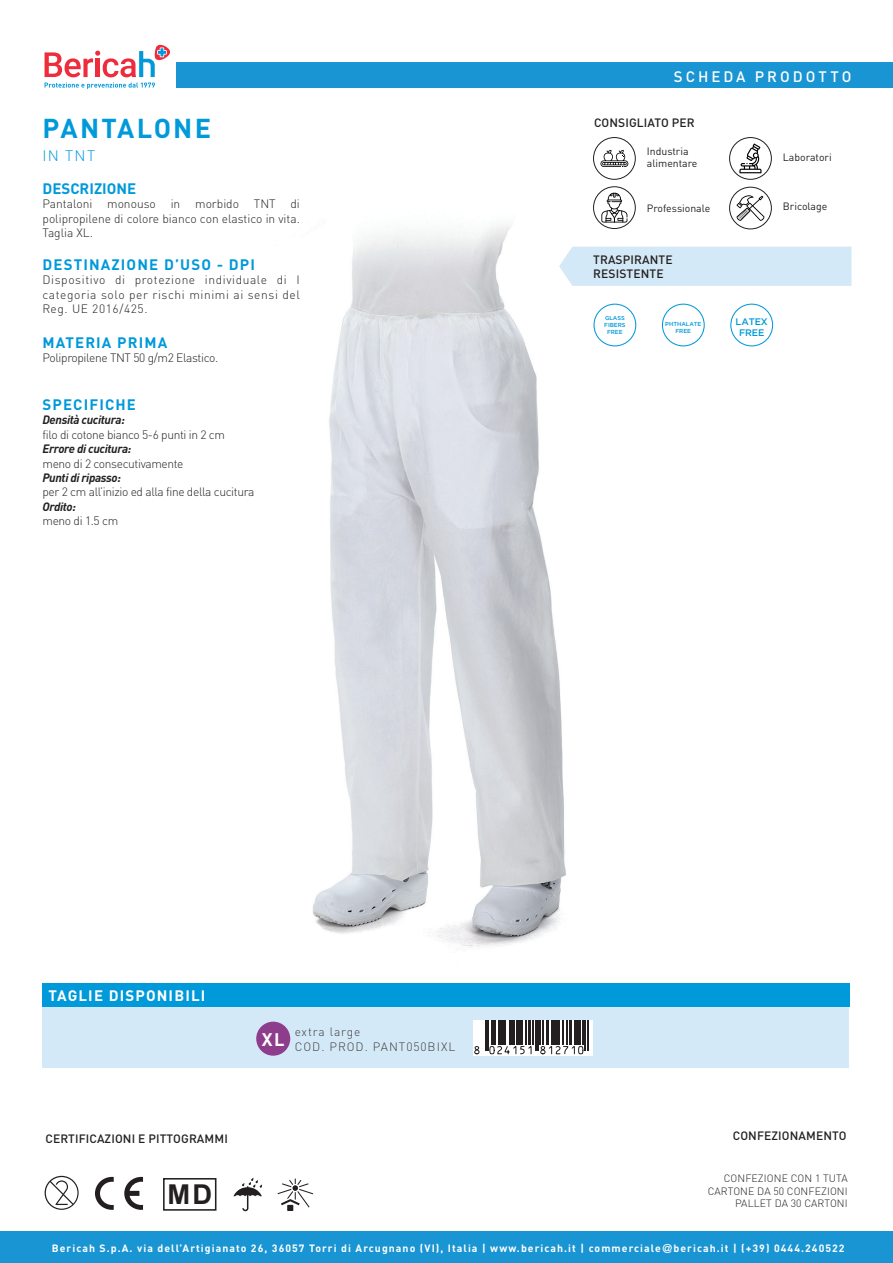
<style>
.page{position:relative;width:893px;height:1263px;background:#fff}
.page>*{position:absolute;margin:0;border:0;box-sizing:border-box;transform-origin:0 0}
.t1{font:700 27.3px "Arial";color:#231f20}
.t2{font:700 27px "DIN Pro";letter-spacing:.085em;color:#0099da}
.t3{font:700 18px "DIN Pro";color:#fff}
.t4{font:700 15px "DIN Pro";letter-spacing:.075em;color:#0099da}
.t5{font:700 15px "DIN Pro";letter-spacing:.075em;color:#fff}
.t6{font:500 15px "DIN Pro";letter-spacing:.2em;color:#fff}
.t7{font:700 15px "DIN Pro";color:#0099da}
.t8{font:300 15px "DIN Pro";color:#0099da}
.t9{font:300 12px/14.4px "DIN Pro";letter-spacing:-.03em;color:#231f20}
.t10{font:500 12px "DIN Pro";letter-spacing:.01em;color:#231f20}
.t11{font:300 12px "DIN Pro";letter-spacing:.075em;color:#3e3e3f}
.t12{font:700 10.5px "DIN Pro";letter-spacing:.1em;color:#fff}
.t13{font:300 10.5px "DIN Pro";letter-spacing:.01em;color:#231f20}
.t14{font:10.5px "DIN Pro";color:#231f20}
.t15{font:500 9.45px "Gotham";letter-spacing:-.01em;color:#0099da}
.t16{font:500 5.7px "Gotham";letter-spacing:-.01em;color:#0099da}
.s1{font-weight:700;font-style:italic}
.s2{font-family:"DIN Condensed";font-size:12.6px}
</style>
<div class="page">
<img style="left:313px;top:147px;width:283px;height:803px">
<div style="left:176px;top:62px;width:717px;height:26px;background:#1a95d3"></div>
<svg style="left:45px;top:44px;width:125px;height:45px"></svg>
<div style="left:0;top:1231px;width:893px;height:32px;background:#1a95d3"></div>
<svg style="left:233px;top:1179px;width:29px;height:32px"></svg>
<svg style="left:278px;top:1178px;width:35px;height:33px"></svg>
<svg style="left:45px;top:1176px;width:34px;height:34px"></svg>
<svg style="left:95px;top:1177px;width:19px;height:33px"></svg>
<svg style="left:124px;top:1177px;width:19px;height:33px"></svg>
<div style="left:163px;top:1178px;width:53px;height:33px;border:2px solid #231f20"></div>
<div style="left:43px;top:984px;width:807px;height:23px;background:#0099da"></div>
<div style="left:43px;top:1007px;width:807px;height:61px;background:#d4e9f7"></div>
<hr style="left:849px;top:1007px;width:1px;height:61px;background:#fff">
<div style="left:473px;top:1020px;width:120px;height:36px;background:#fff"></div>
<svg style="left:584px;top:1020px;width:5px;height:31px"></svg>
<hr style="left:585px;top:1020px;width:1px;height:30px;background:#231f20">
<hr style="left:587px;top:1020px;width:1px;height:30px;background:#231f20">
<svg style="left:474px;top:1020px;width:110px;height:35px"></svg>
<div style="left:559px;top:247px;width:292px;height:39px;background:#d4e9f7"></div>
<div style="left:594px;top:304px;width:42px;height:42px;background:#fff;border-radius:50%"></div>
<div style="left:593px;top:304px;width:43px;height:42px;border:1px solid #0099da;border-radius:50%"></div>
<div style="left:662px;top:304px;width:43px;height:42px;border:1px solid #0099da;border-radius:50%"></div>
<div style="left:730px;top:304px;width:43px;height:42px;border:1px solid #0099da;border-radius:50%"></div>
<svg style="left:601px;top:193px;width:26px;height:29px"></svg>
<div style="left:593px;top:186px;width:43px;height:43px;border:1px solid #231f20;border-radius:50%"></div>
<svg style="left:600px;top:150px;width:28px;height:17px"></svg>
<div style="left:593px;top:137px;width:43px;height:43px;border:1px solid #231f20;border-radius:50%"></div>
<svg style="left:739px;top:144px;width:22px;height:29px"></svg>
<div style="left:729px;top:137px;width:43px;height:43px;border:1px solid #231f20;border-radius:50%"></div>
<svg style="left:736px;top:195px;width:29px;height:26px"></svg>
<div style="left:729px;top:187px;width:43px;height:42px;border:1px solid #231f20;border-radius:50%"></div>
<div style="left:256px;top:1022px;width:34px;height:34px;background:#8e3d8c;border-radius:50%"></div>
<p class="t2" style="left:43px;top:106px;width:170px">PANTALONE</p>
<p class="t8" style="left:43px;top:144px;width:54px">IN TNT</p>
<p class="t7" style="left:43px;top:176px;width:95px">DESCRIZIONE</p>
<p class="t9" style="left:43px;top:196px;width:259px;text-align:justify">Pantaloni monouso in morbido TNT di polipropilene di colore bianco con elastico in vita.<br>Taglia XL.</p>
<p class="t4" style="left:43px;top:252px;width:214px">DESTINAZIONE D’USO - DPI</p>
<p class="t9" style="left:43px;top:272px;width:259px;text-align:justify">Dispositivo di protezione individuale di I categoria solo per rischi minimi ai sensi del Reg. UE 2016/425.</p>
<p class="t4" style="left:43px;top:330px;width:126px">MATERIA PRIMA</p>
<p class="t9" style="left:43px;top:350px;width:177px">Polipropilene TNT 50 g/m2 Elastico.</p>
<p class="t4" style="left:43px;top:392px;width:95px">SPECIFICHE</p>
<p class="t9" style="left:43px;top:412px;width:184px"><span class="s1">Densità cucitura:<br></span>filo di cotone bianco 5-6 punti in 2 cm</p>
<p class="t9" style="left:43px;top:440px;width:143px"><span class="s1">Errore di cucitura:<br></span>meno di 2 consecutivamente</p>
<p class="t9" style="left:43px;top:469px;width:213px"><span class="s1">Punti di ripasso:<br></span>per 2 cm all’inizio ed alla fine della cucitura</p>
<p class="t9" style="left:43px;top:498px;width:77px"><span class="s1">Ordito:<br></span>meno di 1.5 cm</p>
<p class="t6" style="left:674px;top:64px;width:179px">SCHEDA PRODOTTO</p>
<p class="t10" style="left:594px;top:112px;width:102px">CONSIGLIATO PER</p>
<p class="t14" style="left:647px;top:142px;width:43px">Industria</p>
<p class="t14" style="left:647px;top:155px;width:52px">alimentare</p>
<p class="t14" style="left:647px;top:200px;width:65px">Professionale</p>
<p class="t10" style="left:593px;top:250px;width:81px">TRASPIRANTE</p>
<p class="t10" style="left:593px;top:264px;width:72px">RESISTENTE</p>
<p class="t16" style="left:605px;top:315px;width:21px">GLASS</p>
<p class="t16" style="left:604px;top:322px;width:23px">FIBERS</p>
<p class="t16" style="left:607px;top:329px;width:17px">FREE</p>
<p class="t16" style="left:665px;top:321px;width:38px">PHTHALATE</p>
<p class="t16" style="left:676px;top:328px;width:17px">FREE</p>
<p class="t14" style="left:783px;top:149px;width:50px">Laboratori</p>
<p class="t14" style="left:783px;top:198px;width:46px">Bricolage</p>
<p class="t15" style="left:736px;top:317px;width:34px">LATEX</p>
<p class="t15" style="left:739px;top:327px;width:27px">FREE</p>
<p class="t5" style="left:49px;top:983px;width:158px">TAGLIE DISPONIBILI</p>
<p class="t10" style="left:45px;top:1129px;width:184px">CERTIFICAZIONI E PITTOGRAMMI</p>
<p class="t1" style="left:168px;top:1176px;width:46px">MD</p>
<p class="t3" style="left:262px;top:1024px;width:24px">XL</p>
<p class="t11" style="left:295px;top:1023px;width:67px">extra large</p>
<p class="t11" style="left:295px;top:1037px;width:162px">COD. PROD. PANT050BIXL</p>
<p class="t10" style="left:733px;top:1126px;width:115px">CONFEZIONAMENTO</p>
<p class="t13" style="left:724px;top:1170px;width:125px">CONFEZIONE CON 1 TUTA</p>
<p class="t13" style="left:708px;top:1183px;width:141px">CARTONE DA 50 CONFEZIONI</p>
<p class="t13" style="left:735px;top:1195px;width:114px">PALLET DA 30 CARTONI</p>
<p class="t12" style="left:52px;top:1239px;width:794px">Bericah S.p.A. via dell’Artigianato 26, 36057 Torri di Arcugnano (VI), Italia | www.bericah.it | commerciale<span class="s2">@</span>bericah.it | (+39) 0444.240522</p>
</div>
